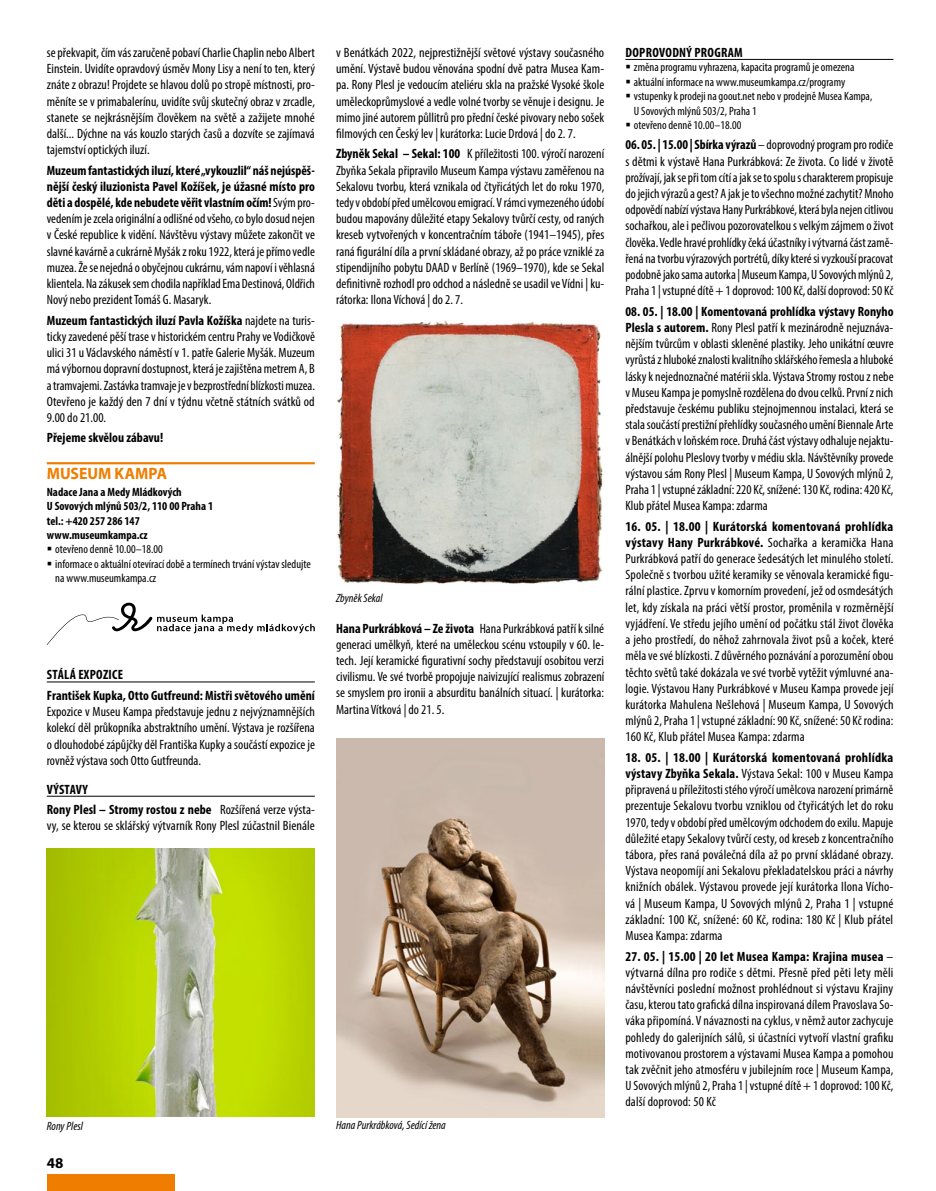
<style>
.page{position:relative;width:936px;height:1191px;background:#fff}
.page>*{position:absolute;margin:0;border:0;box-sizing:border-box;transform-origin:0 0}
.Akce___misto_1{font:700 16.5px "Myriad Pro";color:#ef7d00;scale:.95 1}
.t1{font:700 15px "Myriad Pro";color:#000}
.Text{font:condensed 13.5px/16.2px "Myriad Pro";color:#000;text-align:justify}
.Expozice___program_1{font:700 condensed 13.5px "Myriad Pro";letter-spacing:.02em;color:#000}
.Text-2{font:700 condensed 13.5px "Myriad Pro";color:#000}
.t2{font:condensed 12px/14.4px "Myriad Pro";color:#000}
.Adresa_2017{font:700 condensed 12px "Myriad Pro";color:#000}
.Popiska{font:italic condensed 12px "Myriad Pro";color:#000}
.s1{font-weight:700}
</style>
<div class="page">
<div style="left:47px;top:1174px;width:127px;height:17px;background:#ef7d00"></div>
<hr style="left:625px;top:59px;width:268px;height:1px;background:#000">
<hr style="left:47px;top:462px;width:268px;height:2px;background:#ef7d00">
<hr style="left:47px;top:681px;width:268px;height:1px;background:#000">
<hr style="left:47px;top:796px;width:268px;height:1px;background:#000">
<svg style="left:47px;top:602px;width:268px;height:43px"></svg>
<img style="left:47px;top:848px;width:268px;height:268px">
<img style="left:336px;top:320px;width:267px;height:264px">
<img style="left:336px;top:738px;width:268px;height:379px">
<p class="Text" style="left:47px;top:44px;width:270px">se překvapit, čím vás zaručeně pobaví Charlie Chaplin nebo Albert Einstein. Uvidíte opravdový úsměv Mony Lisy a není to ten, který znáte z obrazu! Projdete se hlavou dolů po stropě místnosti, pro&shy;měníte se v primabalerínu, uvidíte svůj skutečný obraz v zrcadle, stanete se nejkrásnějším člověkem na světě a zažijete mnohé další... Dýchne na vás kouzlo starých časů a dozvíte se zajímavá tajemství optických iluzí.</p>
<p class="Text" style="left:47px;top:162px;width:270px"><span class="s1">Muzeum fantastických iluzí, které „vykouzlil“ náš nejúspěš&shy;nější český iluzionista Pavel Kožíšek, je úžasné místo pro děti a dospělé, kde nebudete věřit vlastním očím!</span> Svým pro&shy;vedením je zcela originální a odlišné od všeho, co bylo dosud nejen v České republice k vidění. Návštěvu výstavy můžete zakončit ve slavné kavárně a cukrárně Myšák z roku 1922, která je přímo vedle muzea. Že se nejedná o obyčejnou cukrárnu, vám napoví i věhlasná klientela. Na zákusek sem chodila například Ema Destinová, Oldřich Nový nebo prezident Tomáš G. Masaryk.</p>
<p class="Text" style="left:47px;top:312px;width:270px"><span class="s1">Muzeum fantastických iluzí Pavla Kožíška</span> najdete na turis&shy;ticky zavedené pěší trase v historickém centru Prahy ve Vodičkově ulici 31 u Václavského náměstí v 1. patře Galerie Myšák. Muzeum má výbornou dopravní dostupnost, která je zajištěna metrem A, B a tramvajemi. Zastávka tramvaje je v bezprostřední blízkosti muzea.<br>Otevřeno je každý den 7 dní v týdnu včetně státních svátků od 9.00 do 21.00.</p>
<p class="Text-2" style="left:47px;top:429px;width:118px">Přejeme skvělou zábavu!</p>
<p class="Akce___misto_1" style="left:47px;top:463px;width:128px">MUSEUM KAMPA</p>
<p class="Adresa_2017" style="left:47px;top:484px;width:136px">Nadace Jana a Medy Mládkových</p>
<p class="Adresa_2017" style="left:47px;top:498px;width:168px">U Sovových mlýnů 503/2, 110 00 Praha 1</p>
<p class="Adresa_2017" style="left:47px;top:513px;width:94px">tel.: +420 257 286 147</p>
<p class="Adresa_2017" style="left:47px;top:527px;width:102px">www.museumkampa.cz</p>
<p class="t2" style="left:55px;top:542px;width:109px">otevřeno denně 10.00–18.00</p>
<p class="t2" style="left:55px;top:556px;width:257px">informace o aktuální otevírací době a termínech trvání výstav sledujte na www.museumkampa.cz</p>
<p class="Expozice___program_1" style="left:47px;top:666px;width:78px">STÁLÁ EXPOZICE</p>
<p class="Text" style="left:47px;top:687px;width:269px"><span class="s1">František Kupka, Otto Gutfreund: Mistři světového umění </span>Expozice v Museu Kampa představuje jednu z nejvýznamnějších kolekcí děl průkopníka abstraktního umění. Výstava je rozšířena o dlouhodobé zápůjčky děl Františka Kupky a součástí expozice je rovněž výstava soch Otto Gutfreunda.</p>
<p class="Expozice___program_1" style="left:47px;top:780px;width:42px">VÝSTAVY</p>
<p class="Text" style="left:47px;top:801px;width:269px"><span class="s1">Rony Plesl – Stromy rostou z nebe</span> Rozšířená verze výsta&shy;vy, se kterou se sklářský výtvarník Rony Plesl zúčastnil Bienále</p>
<p class="Text" style="left:336px;top:44px;width:270px">v Benátkách 2022, nejprestižnější světové výstavy současného umění. Výstavě budou věnována spodní dvě patra Musea Kam&shy;pa. Rony Plesl je vedoucím ateliéru skla na pražské Vysoké škole uměleckoprůmyslové a vedle volné tvorby se věnuje i designu. Je mimo jiné autorem půllitrů pro přední české pivovary nebo sošek filmových cen Český lev | kurátorka: Lucie Drdová | do 2. 7.</p>
<p class="Text" style="left:336px;top:146px;width:270px"><span class="s1">Zbyněk Sekal – Sekal: 100</span> K příležitosti 100. výročí narození Zbyňka Sekala připravilo Museum Kampa výstavu zaměřenou na Sekalovu tvorbu, která vznikala od čtyřicátých let do roku 1970, tedy v období před umělcovou emigrací. V rámci vymezeného údobí budou mapovány důležité etapy Sekalovy tvůrčí cesty, od raných kreseb vytvořených v koncentračním táboře (1941–1945), přes raná figurální díla a první skládané obrazy, až po práce vzniklé za stipendijního pobytu DAAD v Berlíně (1969–1970), kde se Sekal definitivně rozhodl pro odchod a následně se usadil ve Vídni | ku&shy;rátorka: Ilona Víchová | do 2. 7.</p>
<p class="Popiska" style="left:336px;top:591px;width:48px">Zbyněk Sekal</p>
<p class="Text" style="left:336px;top:620px;width:270px"><span class="s1">Hana Purkrábková – Ze života</span> Hana Purkrábková patří k silné generaci umělkyň, které na uměleckou scénu vstoupily v 60. le&shy;tech. Její keramické figurativní sochy představují osobitou verzi civilismu. Ve své tvorbě propojuje naivizující realismus zobrazení se smyslem pro ironii a absurditu banálních situací. | kurátorka:<br>Martina Vítková | do 21. 5.</p>
<p class="Popiska" style="left:47px;top:1118px;width:38px">Rony Plesl</p>
<p class="t1" style="left:47px;top:1153px;width:18px">48</p>
<p class="Popiska" style="left:336px;top:1118px;width:111px">Hana Purkrábková, Sedící žena</p>
<p class="Expozice___program_1" style="left:625px;top:44px;width:119px">DOPROVODNÝ PROGRAM</p>
<p class="t2" style="left:634px;top:60px;width:222px">změna programu vyhrazena, kapacita programů je omezena</p>
<p class="t2" style="left:634px;top:74px;width:213px">aktuální informace na www.museumkampa.cz/programy</p>
<p class="t2" style="left:634px;top:89px;width:240px">vstupenky k prodeji na goout.net nebo v prodejně Musea Kampa,<br>U Sovových mlýnů 503/2, Praha 1</p>
<p class="t2" style="left:634px;top:118px;width:109px">otevřeno denně 10.00–18.00</p>
<p class="Text" style="left:625px;top:137px;width:270px"><span class="s1">06. 05. | 15.00 | Sbírka výrazů</span> – doprovodný program pro rodiče s dětmi k výstavě Hana Purkrábková: Ze života. Co lidé v životě prožívají, jak se při tom cítí a jak se to spolu s charakterem propisuje do jejich výrazů a gest? A jak je to všechno možné zachytit? Mnoho odpovědí nabízí výstava Hany Purkrábkové, která byla nejen citlivou sochařkou, ale i pečlivou pozorovatelkou s velkým zájmem o život člověka. Vedle hravé prohlídky čeká účastníky i výtvarná část zamě&shy;řená na tvorbu výrazových portrétů, díky které si vyzkouší pracovat podobně jako sama autorka | Museum Kampa, U Sovových mlýnů 2, Praha 1 | vstupné dítě + 1 doprovod: 100 Kč, další doprovod: 50 Kč</p>
<p class="Text" style="left:625px;top:303px;width:270px"><span class="s1">08. 05. | 18.00 | Komentovaná prohlídka výstavy Ronyho Plesla s autorem.</span> Rony Plesl patří k mezinárodně nejuznáva&shy;nějším tvůrcům v oblasti skleněné plastiky. Jeho unikátní œuvre vyrůstá z hluboké znalosti kvalitního sklářského řemesla a hluboké lásky k nejednoznačné matérii skla. Výstava Stromy rostou z nebe v Museu Kampa je pomyslně rozdělena do dvou celků. První z nich představuje českému publiku stejnojmennou instalaci, která se stala součástí prestižní přehlídky současného umění Biennale Arte v Benátkách v loňském roce. Druhá část výstavy odhaluje nejaktu&shy;álnější polohu Pleslovy tvorby v médiu skla. Návštěvníky provede výstavou sám Rony Plesl | Museum Kampa, U Sovových mlýnů 2, Praha 1 | vstupné základní: 220 Kč, snížené: 130 Kč, rodina: 420 Kč, Klub přátel Musea Kampa: zdarma</p>
<p class="Text" style="left:625px;top:518px;width:270px"><span class="s1">16. 05. | 18.00 | Kurátorská komentovaná prohlídka výstavy Hany Purkrábkové.</span> Sochařka a keramička Hana Purkrábková patří do generace šedesátých let minulého století.<br>Společně s tvorbou užité keramiky se věnovala keramické figu&shy;rální plastice. Zprvu v komorním provedení, jež od osmdesátých let, kdy získala na práci větší prostor, proměnila v rozměrnější vyjádření. Ve středu jejího umění od počátku stál život člověka a jeho prostředí, do něhož zahrnovala život psů a koček, které měla ve své blízkosti. Z důvěrného poznávání a porozumění obou těchto světů také dokázala ve své tvorbě vytěžit výmluvné ana&shy;logie. Výstavou Hany Purkrábkové v Museu Kampa provede její kurátorka Mahulena Nešlehová | Museum Kampa, U Sovových mlýnů 2, Praha 1 | vstupné základní: 90 Kč, snížené: 50 Kč rodina:<br>160 Kč, Klub přátel Musea Kampa: zdarma</p>
<p class="Text" style="left:625px;top:749px;width:270px"><span class="s1">18. 05. | 18.00 | Kurátorská komentovaná prohlídka výstavy Zbyňka Sekala.</span> Výstava Sekal: 100 v Museu Kampa připravená u příležitosti stého výročí umělcova narození primárně prezentuje Sekalovu tvorbu vzniklou od čtyřicátých let do roku 1970, tedy v období před umělcovým odchodem do exilu. Mapuje důležité etapy Sekalovy tvůrčí cesty, od kreseb z koncentračního tábora, přes raná poválečná díla až po první skládané obrazy.<br>Výstava neopomíjí ani Sekalovu překladatelskou práci a návrhy knižních obálek. Výstavou provede její kurátorka Ilona Vícho&shy;vá | Museum Kampa, U Sovových mlýnů 2, Praha 1 | vstupné základní: 100 Kč, snížené: 60 Kč, rodina: 180 Kč | Klub přátel Musea Kampa: zdarma</p>
<p class="Text" style="left:625px;top:947px;width:270px"><span class="s1">27. 05. | 15.00 | 20 let Musea Kampa: Krajina musea</span> – výtvarná dílna pro rodiče s dětmi. Přesně před pěti lety měli návštěvníci poslední možnost prohlédnout si výstavu Krajiny času, kterou tato grafická dílna inspirovaná dílem Pravoslava So&shy;váka připomíná. V návaznosti na cyklus, v němž autor zachycuje pohledy do galerijních sálů, si účastníci vytvoří vlastní grafiku motivovanou prostorem a výstavami Musea Kampa a pomohou tak zvěčnit jeho atmosféru v jubilejním roce | Museum Kampa, U Sovových mlýnů 2, Praha 1 | vstupné dítě + 1 doprovod: 100 Kč, další doprovod: 50 Kč</p>
</div>
